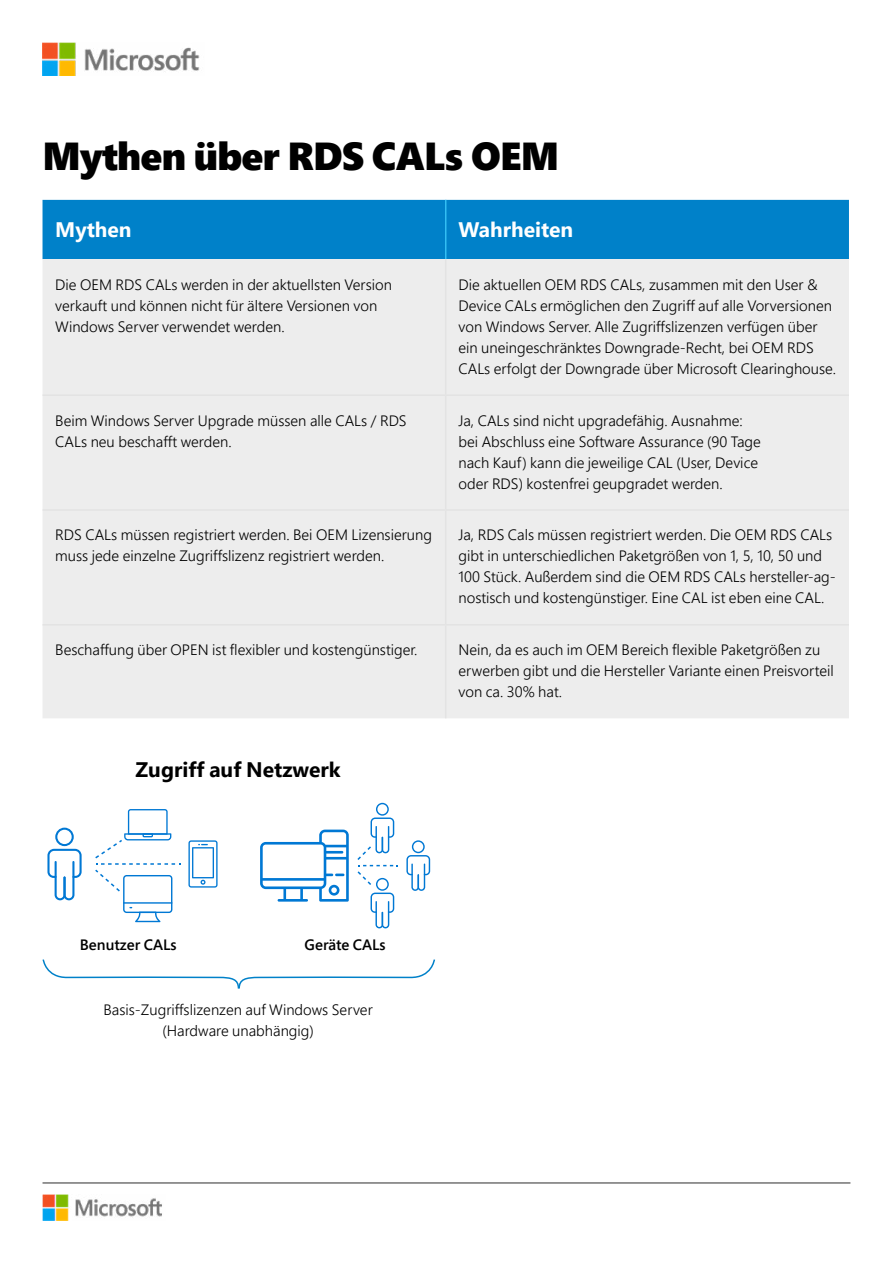
<style>
.page{position:relative;width:893px;height:1263px;background:#fff}
.page>*{position:absolute;margin:0;border:0;box-sizing:border-box;transform-origin:0 0}
.t1{font:900 39px "Segoe Pro";letter-spacing:-.02em;color:#000}
.t2{font:700 21px "Segoe Pro";color:#000}
.t3{font:700 21px "Segoe Pro";color:#fff}
.t4{font:300 15px/21px "Segoe Pro";color:#000}
.t5{font:600 15px "Segoe Pro";color:#000}
</style>
<div class="page">
<img style="left:43px;top:43px;width:157px;height:33px">
<hr style="left:43px;top:1182px;width:807px;height:2px;background:#737373">
<img style="left:43px;top:1195px;width:119px;height:25px">
<div style="left:43px;top:200px;width:806px;height:59px;background:#0081c9"></div>
<div style="left:43px;top:259px;width:806px;height:459px;background:#ededed"></div>
<hr style="left:445px;top:200px;width:1px;height:59px;background:#33bef3">
<hr style="left:445px;top:259px;width:1px;height:135px;background:#e3e3e3">
<hr style="left:43px;top:394px;width:403px;height:2px;background:#e3e3e3">
<hr style="left:446px;top:394px;width:403px;height:2px;background:#e3e3e3">
<hr style="left:445px;top:396px;width:1px;height:113px;background:#e3e3e3">
<hr style="left:43px;top:509px;width:403px;height:2px;background:#e3e3e3">
<hr style="left:446px;top:509px;width:403px;height:2px;background:#e3e3e3">
<hr style="left:445px;top:511px;width:1px;height:113px;background:#e3e3e3">
<hr style="left:43px;top:624px;width:403px;height:1px;background:#e3e3e3">
<hr style="left:446px;top:624px;width:403px;height:1px;background:#e3e3e3">
<hr style="left:445px;top:625px;width:1px;height:93px;background:#e3e3e3">
<svg style="left:42px;top:959px;width:393px;height:30px"></svg>
<svg style="left:47px;top:828px;width:35px;height:72px"></svg>
<svg style="left:188px;top:840px;width:30px;height:47px"></svg>
<svg style="left:95px;top:809px;width:85px;height:113px"></svg>
<svg style="left:260px;top:829px;width:89px;height:73px"></svg>
<svg style="left:406px;top:840px;width:24px;height:51px"></svg>
<svg style="left:357px;top:803px;width:41px;height:125px"></svg>
<h1 class="t1" style="left:43px;top:128px;width:518px">Mythen über RDS CALs OEM</h1>
<h2 class="t3" style="left:55px;top:215px;width:78px">Mythen</h2>
<h2 class="t3" style="left:458px;top:215px;width:116px">Wahrheiten</h2>
<p class="t4" style="left:55px;top:273px;width:338px">Die OEM RDS CALs werden in der aktuellsten Version verkauft und können nicht für ältere Versionen von<br>Windows Server verwendet werden.</p>
<p class="t4" style="left:458px;top:273px;width:379px">Die aktuellen OEM RDS CALs, zusammen mit den User &amp; Device CALs ermöglichen den Zugriff auf alle Vorversionen von Windows Server. Alle Zugriffslizenzen verfügen über ein uneingeschränktes Downgrade-Recht, bei OEM RDS CALs erfolgt der Downgrade über Microsoft Clearinghouse.</p>
<p class="t4" style="left:55px;top:409px;width:353px">Beim Windows Server Upgrade müssen alle CALs / RDS<br>CALs neu beschafft werden.</p>
<p class="t4" style="left:458px;top:409px;width:304px">Ja, CALs sind nicht upgradefähig. Ausnahme: bei Abschluss eine Software Assurance (90 Tage nach Kauf) kann die jeweilige CAL (User, Device oder RDS) kostenfrei geupgradet werden.</p>
<p class="t4" style="left:55px;top:524px;width:378px">RDS CALs müssen registriert werden. Bei OEM Lizensierung muss jede einzelne Zugriffslizenz registriert werden.</p>
<p class="t4" style="left:458px;top:524px;width:379px">Ja, RDS Cals müssen registriert werden. Die OEM RDS CALs gibt in unterschiedlichen Paketgrößen von 1, 5, 10, 50 und 100 Stück. Außerdem sind die OEM RDS CALs hersteller-ag&shy;nostisch und kostengünstiger. Eine CAL ist eben eine CAL.</p>
<p class="t4" style="left:55px;top:639px;width:364px">Beschaffung über OPEN ist flexibler und kostengünstiger.</p>
<p class="t4" style="left:458px;top:639px;width:377px">Nein, da es auch im OEM Bereich flexible Paketgrößen zu erwerben gibt und die Hersteller Variante einen Preisvorteil von ca. 30% hat.</p>
<h2 class="t2" style="left:136px;top:755px;width:207px">Zugriff auf Netzwerk</h2>
<p class="t5" style="left:80px;top:934px;width:98px">Benutzer CALs</p>
<p class="t5" style="left:305px;top:934px;width:83px">Geräte CALs</p>
<p class="t4" style="left:103px;top:999px;width:271px;text-align:center">Basis-Zugriffslizenzen auf Windows Server (Hardware unabhängig)</p>
</div>
